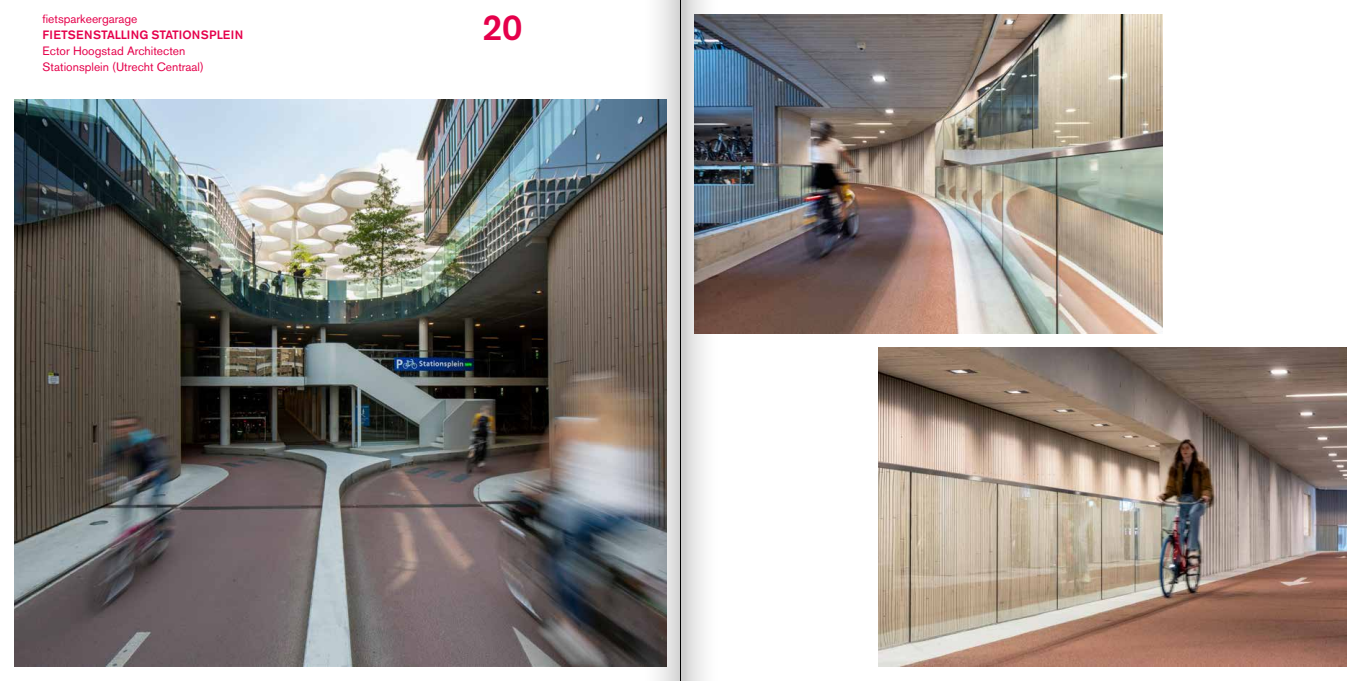
<style>
.page{position:relative;width:1361px;height:681px;background:#fff}
.page>*{position:absolute;margin:0;border:0;box-sizing:border-box;transform-origin:0 0}
.t1{font:500 36px "Akzidenz Grotesk BE";color:#e5004b}
.t2{font:12px/16px "Akzidenz Grotesk BE";color:#e5004b}
.t3{font:500 12px "Akzidenz Grotesk BE";color:#e5004b}
</style>
<div class="page">
<img style="left:14px;top:99px;width:629px;height:567px">
<img style="left:718px;top:14px;width:444px;height:319px">
<img style="left:879px;top:347px;width:467px;height:319px">
<hr style="left:680px;top:0;width:1px;height:680px;background:#000">
<svg style="left:681px;top:0;width:37px;height:680px"></svg>
<svg style="left:643px;top:0;width:37px;height:680px;background:#9f9c9a"></svg>
<p class="t2" style="left:43px;top:11px;width:97px">fietsparkeergarage</p>
<p class="t3" style="left:43px;top:28px;width:202px">FIETSENSTALLING STATIONSPLEIN</p>
<p class="t2" style="left:43px;top:43px;width:163px">Ector Hoogstad Architecten<br>Stationsplein (Utrecht Centraal)</p>
<h1 class="t1" style="left:482px;top:5px;width:42px">20</h1>
</div>
